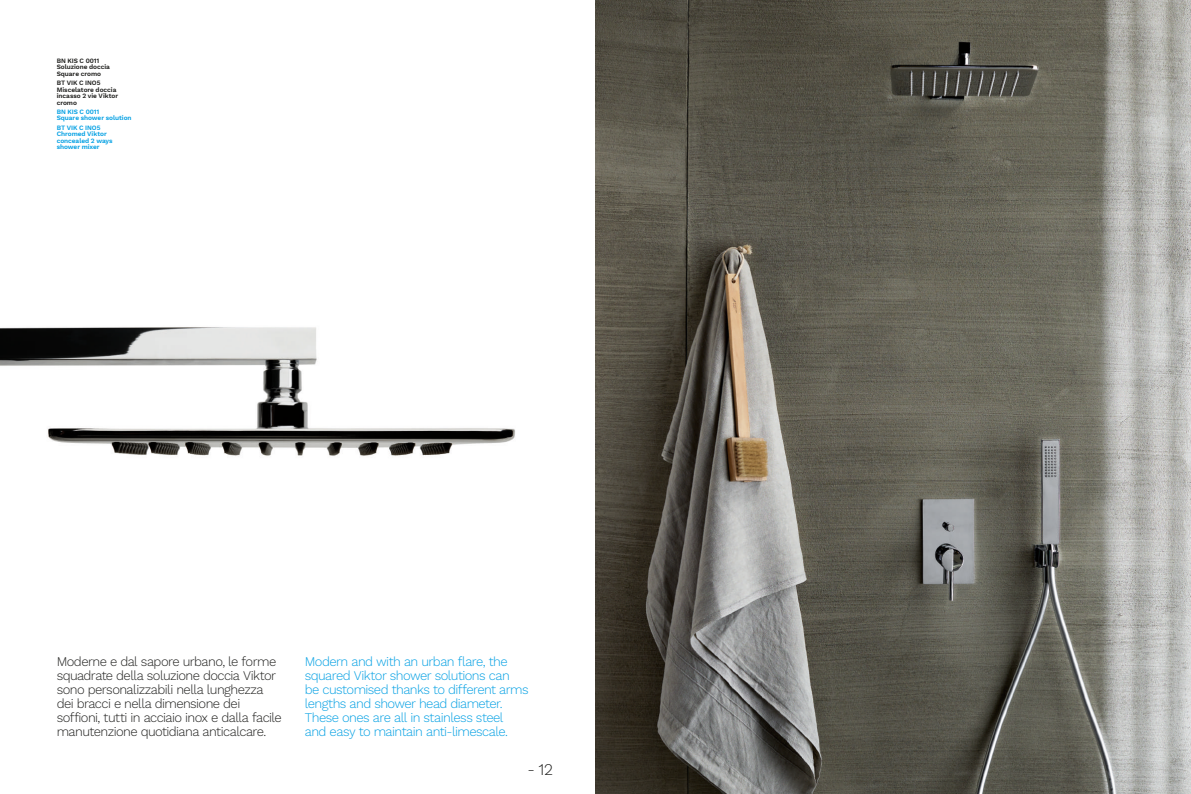
<style>
.page{position:relative;width:1191px;height:794px;background:#fff}
.page>*{position:absolute;margin:0;border:0;box-sizing:border-box;transform-origin:0 0}
.t1{font:300 16px "Work Sans";color:#1d1d1b}
.t2{font:300 13px/14px "Work Sans";letter-spacing:-.045em;color:#1d1d1b}
.t3{font:300 13px/14px "Work Sans";letter-spacing:-.045em;color:#009fe3}
.t4{font:600 6.5px/6.5px "Work Sans";letter-spacing:-.005em;color:#1d1d1b}
.t5{font:600 6.5px/6.5px "Work Sans";letter-spacing:-.005em;color:#009fe3}
</style>
<div class="page">
<img style="left:595px;top:0;width:596px;height:794px">
<img style="left:0;top:327px;width:515px;height:129px">
<p class="t4" style="left:57px;top:58px;width:55px">BN KIS C 0011<br>Soluzione doccia<br>Square cromo</p>
<p class="t4" style="left:57px;top:80px;width:63px">BT VIK C INO5<br>Miscelatore doccia incasso 2 vie Viktor cromo</p>
<p class="t5" style="left:57px;top:109px;width:76px">BN KIS C 0011<br>Square shower solution</p>
<p class="t5" style="left:57px;top:125px;width:57px">BT VIK C INO5<br>Chromed Viktor concealed 2 ways shower mixer</p>
<p class="t2" style="left:57px;top:655px;width:226px">Moderne e dal sapore urbano, le forme squadrate della soluzione doccia Viktor sono personalizzabili nella lunghezza dei bracci e nella dimensione dei soffioni, tutti in acciaio inox e dalla facile manutenzione quotidiana anticalcare.</p>
<p class="t3" style="left:305px;top:655px;width:225px">Modern and with an urban flare, the squared Viktor shower solutions can<br>be customised thanks to different arms lengths and shower head diameter.<br>These ones are all in stainless steel<br>and easy to maintain anti-limescale.</p>
<p class="t1" style="left:527px;top:760px;width:27px">- 12</p>
</div>
